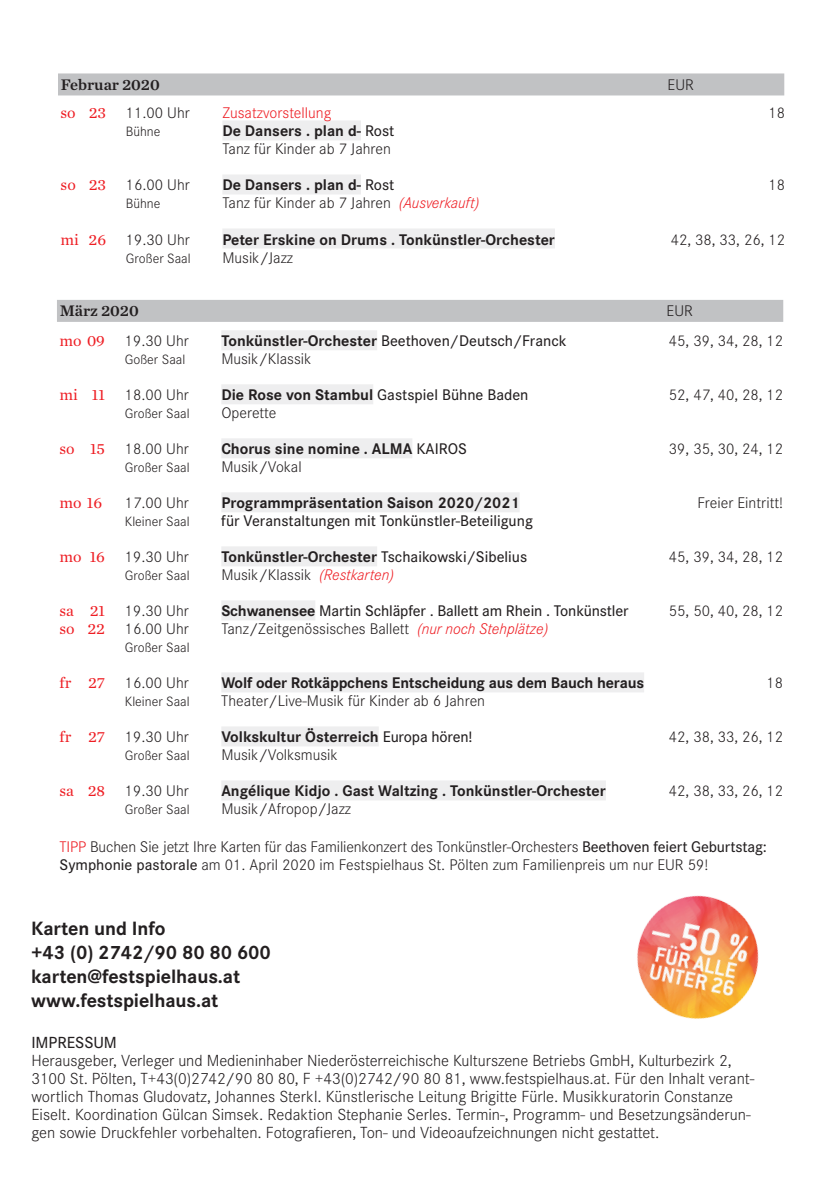
<style>
.page{position:relative;width:840px;height:1191px;background:#fff}
.page>*{position:absolute;margin:0;border:0;box-sizing:border-box;transform-origin:0 0}
.t1{font:700 20px/24px "Corporate S";letter-spacing:-.005em;color:#231f20}
.t2{font:300 16.6px/18px "Corporate S";color:#231f20}
.t3{font:500 16.6px "Corporate S";letter-spacing:-.005em;color:#231f20}
.t4{font:300 16px/18px "Corporate S";color:#231f20}
.t5{font:700 16px "Corporate S";color:#231f20}
.t6{font:500 16px "Corporate S";color:#231f20}
.t7{font:16px "Chronicle Text G1 Semi";color:#231f20}
.t8{font:300 16px "Corporate S";color:#ee1d23}
.t9{font:16px "Chronicle Text G1";color:#ee1d23}
.t10{font:300 14px "Corporate S";color:#231f20}
.s1{font-family:"Chronicle Text G1";font-weight:400;color:#ee1d23}
.s2{font-weight:700}
.s3{font-weight:500}
.s4{font-style:italic;color:#ee1d23}
.s5{color:#ee1d23}
</style>
<div class="page">
<img style="left:637px;top:895px;width:122px;height:124px">
<div style="left:57px;top:300px;width:725px;height:22px;background:#c1c2c4"></div>
<div style="left:221px;top:330px;width:156px;height:20px;background:#eeeeef"></div>
<div style="left:221px;top:384px;width:152px;height:20px;background:#eeeeef"></div>
<div style="left:221px;top:438px;width:191px;height:20px;background:#eeeeef"></div>
<div style="left:221px;top:492px;width:298px;height:20px;background:#eeeeef"></div>
<div style="left:221px;top:546px;width:156px;height:20px;background:#eeeeef"></div>
<div style="left:221px;top:600px;width:94px;height:20px;background:#eeeeef"></div>
<div style="left:221px;top:672px;width:422px;height:20px;background:#eeeeef"></div>
<div style="left:221px;top:726px;width:157px;height:20px;background:#eeeeef"></div>
<div style="left:221px;top:780px;width:384px;height:20px;background:#eeeeef"></div>
<div style="left:58px;top:73px;width:725px;height:22px;background:#c1c2c4"></div>
<div style="left:222px;top:120px;width:139px;height:20px;background:#eeeeef"></div>
<div style="left:222px;top:174px;width:139px;height:20px;background:#eeeeef"></div>
<div style="left:222px;top:228px;width:332px;height:20px;background:#eeeeef"></div>
<p class="t7" style="left:61px;top:72px;width:100px">Februar 2020</p>
<p class="t4" style="left:667px;top:76px;width:28px">EUR</p>
<p class="t4" style="left:61px;top:104px;width:131px"><span class="s1">so 23</span> 11.00 Uhr</p>
<p class="t8" style="left:222px;top:104px;width:110px">Zusatzvorstellung</p>
<p class="t4" style="left:768px;top:104px;width:18px">18</p>
<p class="t10" style="left:126px;top:124px;width:36px">Bühne</p>
<p class="t4" style="left:222px;top:122px;width:173px"><span class="s2">De Dansers . plan d-</span> <span class="s3">Rost<br></span>Tanz für Kinder ab 7 Jahren</p>
<p class="t4" style="left:61px;top:176px;width:131px"><span class="s1">so 23</span> 16.00 Uhr</p>
<p class="t5" style="left:222px;top:176px;width:173px">De Dansers . plan d- <span class="s3">Rost</span></p>
<p class="t4" style="left:768px;top:176px;width:18px">18</p>
<p class="t10" style="left:126px;top:196px;width:36px">Bühne</p>
<p class="t4" style="left:222px;top:194px;width:258px">Tanz für Kinder ab 7 Jahren <span class="s4">(Ausverkauft)</span></p>
<p class="t4" style="left:61px;top:230px;width:131px"><span class="s1">mi 26</span> 19.30 Uhr</p>
<p class="t5" style="left:222px;top:230px;width:334px">Peter Erskine on Drums . Tonkünstler-Orchester</p>
<p class="t4" style="left:670px;top:230px;width:116px">42, 38, 33, 26, 12</p>
<p class="t10" style="left:126px;top:250px;width:66px">Großer Saal</p>
<p class="t4" style="left:222px;top:248px;width:72px">Musik/Jazz</p>
<p class="t7" style="left:60px;top:298px;width:80px">März 2020</p>
<p class="t4" style="left:666px;top:302px;width:28px">EUR</p>
<p class="t4" style="left:60px;top:332px;width:131px"><span class="s1">mo 09</span> 19.30 Uhr</p>
<p class="t6" style="left:221px;top:332px;width:347px"><span class="s2">Tonkünstler-Orchester</span> Beethoven/Deutsch/Franck</p>
<p class="t4" style="left:668px;top:332px;width:116px">45, 39, 34, 28, 12</p>
<p class="t10" style="left:125px;top:352px;width:62px">Goßer Saal</p>
<p class="t4" style="left:221px;top:350px;width:92px">Musik/Klassik</p>
<p class="t4" style="left:60px;top:386px;width:131px"><span class="s1">mi 11</span> 18.00 Uhr</p>
<p class="t6" style="left:221px;top:386px;width:308px"><span class="s2">Die Rose von Stambul</span> Gastspiel Bühne Baden</p>
<p class="t4" style="left:668px;top:386px;width:116px">52, 47, 40, 28, 12</p>
<p class="t10" style="left:125px;top:406px;width:66px">Großer Saal</p>
<p class="t4" style="left:221px;top:404px;width:57px">Operette</p>
<p class="t4" style="left:60px;top:440px;width:131px"><span class="s1">so 15</span> 18.00 Uhr</p>
<p class="t5" style="left:221px;top:440px;width:247px">Chorus sine nomine . ALMA <span class="s3">KAIROS</span></p>
<p class="t4" style="left:668px;top:440px;width:116px">39, 35, 30, 24, 12</p>
<p class="t10" style="left:125px;top:460px;width:66px">Großer Saal</p>
<p class="t4" style="left:221px;top:458px;width:82px">Musik/Vokal</p>
<p class="t9" style="left:60px;top:491px;width:44px">mo 16</p>
<p class="t4" style="left:125px;top:494px;width:65px">17.00 Uhr</p>
<p class="t5" style="left:221px;top:494px;width:300px">Programmpräsentation Saison 2020/2021</p>
<p class="t4" style="left:697px;top:494px;width:87px">Freier Eintritt!</p>
<p class="t10" style="left:125px;top:514px;width:66px">Kleiner Saal</p>
<p class="t6" style="left:221px;top:512px;width:313px">für Veranstaltungen mit Tonkünstler-Beteiligung</p>
<p class="t4" style="left:60px;top:548px;width:131px"><span class="s1">mo 16</span> 19.30 Uhr</p>
<p class="t5" style="left:221px;top:548px;width:307px">Tonkünstler-Orchester <span class="s3">Tschaikowski/Sibelius</span></p>
<p class="t4" style="left:668px;top:548px;width:116px">45, 39, 34, 28, 12</p>
<p class="t10" style="left:125px;top:568px;width:66px">Großer Saal</p>
<p class="t4" style="left:221px;top:566px;width:174px">Musik/Klassik <span class="s4">(Restkarten)</span></p>
<p class="t4" style="left:60px;top:602px;width:131px"><span class="s1">sa 21</span> 19.30 Uhr</p>
<p class="t6" style="left:221px;top:602px;width:408px"><span class="s2">Schwanensee</span> Martin Schläpfer . Ballett am Rhein . Tonkünstler</p>
<p class="t4" style="left:668px;top:602px;width:116px">55, 50, 40, 28, 12</p>
<p class="t4" style="left:60px;top:620px;width:131px"><span class="s1">so 22</span> 16.00 Uhr</p>
<p class="t4" style="left:221px;top:620px;width:328px">Tanz/Zeitgenössisches Ballett <span class="s4">(nur noch Stehplätze)</span></p>
<p class="t10" style="left:125px;top:640px;width:66px">Großer Saal</p>
<p class="t4" style="left:60px;top:674px;width:131px"><span class="s1">fr 27</span> 16.00 Uhr</p>
<p class="t5" style="left:221px;top:674px;width:424px">Wolf oder Rotkäppchens Entscheidung aus dem Bauch heraus</p>
<p class="t4" style="left:766px;top:674px;width:18px">18</p>
<p class="t10" style="left:125px;top:694px;width:66px">Kleiner Saal</p>
<p class="t4" style="left:221px;top:692px;width:265px">Theater/Live-Musik für Kinder ab 6 Jahren</p>
<p class="t4" style="left:60px;top:728px;width:131px"><span class="s1">fr 27</span> 19.30 Uhr</p>
<p class="t5" style="left:221px;top:728px;width:252px">Volkskultur Österreich <span class="s3">Europa hören!</span></p>
<p class="t4" style="left:668px;top:728px;width:116px">42, 38, 33, 26, 12</p>
<p class="t10" style="left:125px;top:748px;width:66px">Großer Saal</p>
<p class="t4" style="left:221px;top:746px;width:118px">Musik/Volksmusik</p>
<p class="t4" style="left:60px;top:782px;width:131px"><span class="s1">sa 28</span> 19.30 Uhr</p>
<p class="t5" style="left:221px;top:782px;width:386px">Angélique Kidjo . Gast Waltzing . Tonkünstler-Orchester</p>
<p class="t4" style="left:668px;top:782px;width:116px">42, 38, 33, 26, 12</p>
<p class="t10" style="left:125px;top:802px;width:66px">Großer Saal</p>
<p class="t4" style="left:221px;top:800px;width:131px">Musik/Afropop/Jazz</p>
<p class="t4" style="left:60px;top:838px;width:708px"><span class="s5">TIPP</span> Buchen Sie jetzt Ihre Karten für das Familienkonzert des Tonkünstler-Orchesters <span class="s3">Beethoven feiert Geburtstag:<br>Symphonie pastorale</span> am 01. April 2020 im Festspielhaus St. Pölten zum Familienpreis um nur EUR 59!</p>
<p class="t1" style="left:31px;top:916px;width:241px">Karten und Info<br>+43 (0) 2742/90 80 80 600 karten@festspielhaus.at www.festspielhaus.at</p>
<p class="t3" style="left:31px;top:1032px;width:87px">IMPRESSUM</p>
<p class="t2" style="left:31px;top:1051px;width:724px">Herausgeber, Verleger und Medieninhaber Niederösterreichische Kulturszene Betriebs GmbH, Kulturbezirk 2, 3100 St. Pölten, T+43(0)2742/90 80 80, F +43(0)2742/90 80 81, www.festspielhaus.at. Für den Inhalt verant&shy;wortlich Thomas Gludovatz, Johannes Sterkl. Künstlerische Leitung Brigitte Fürle. Musikkuratorin Constanze Eiselt. Koordination Gülcan Simsek. Redaktion Stephanie Serles. Termin-, Programm- und Besetzungsänderun&shy;gen sowie Druckfehler vorbehalten. Fotografieren, Ton- und Videoaufzeichnungen nicht gestattet.</p>
</div>
